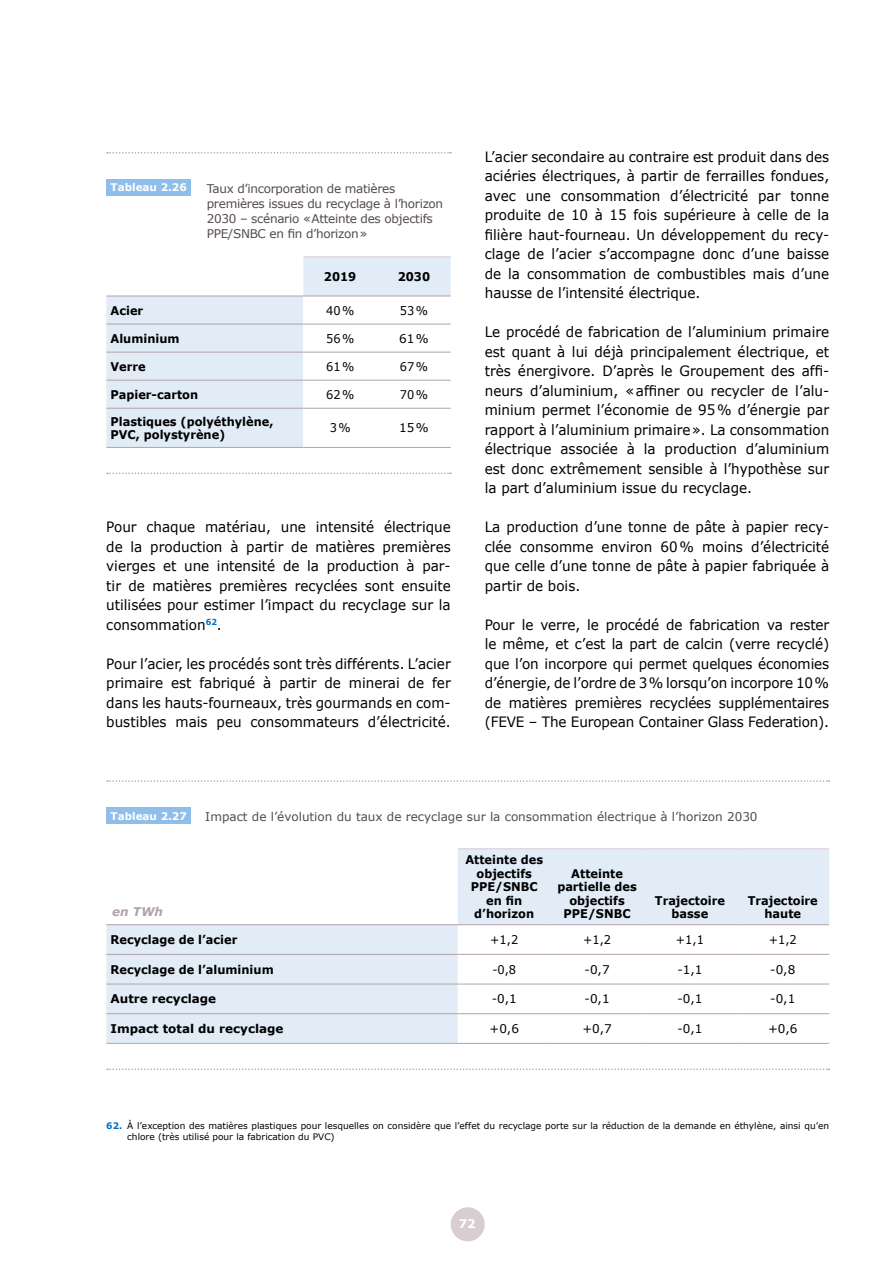
<style>
.page{position:relative;width:893px;height:1263px;background:#fff}
.page>*{position:absolute;margin:0;border:0;box-sizing:border-box;transform-origin:0 0}
.t1{font:14.25px/19.5px "Verdana";color:#000;text-align:justify;scale:.95 1}
.t2{font:700 12px/13.5px "Verdana";color:#000;text-align:center;scale:.95 1}
.t3{font:12px/15px "Verdana";letter-spacing:-.025em;color:#544a4e}
.t4{font:12px "Verdana";color:#544a4e}
.t5{font:12px "Verdana";color:#000}
.t6{font:12px "Verdana";color:#000;scale:.95 1}
.t7{font:700 12px "Verdana";color:#000}
.t8{font:italic 700 12px "Verdana";color:#b3a2ab}
.t9{font:700 12px "Verdana";color:#fff}
.t10{font:700 10.5px "Verdana";color:#fff}
.t11{font:9px/10.8px "Verdana";color:#000}
.s1{font-weight:700;color:#0070cd}
</style>
<div class="page">
<div style="left:451px;top:1207px;width:34px;height:34px;background:#d7cdd3;border-radius:50%"></div>
<svg style="left:107px;top:152px;width:344px;height:2px"></svg>
<svg style="left:107px;top:472px;width:344px;height:2px"></svg>
<div style="left:106px;top:179px;width:85px;height:17px;background:#8ebee9"></div>
<svg style="left:106px;top:257px;width:345px;height:190px;fill:#e1ecf7"></svg>
<svg style="left:303px;top:297px;width:148px;height:150px"></svg>
<hr style="left:106px;top:296px;width:197px;height:1px;background:#b3a2ab">
<hr style="left:106px;top:324px;width:197px;height:1px;background:#b3a2ab">
<hr style="left:106px;top:352px;width:197px;height:1px;background:#b3a2ab">
<hr style="left:106px;top:380px;width:197px;height:1px;background:#b3a2ab">
<hr style="left:106px;top:408px;width:197px;height:1px;background:#b3a2ab">
<hr style="left:106px;top:447px;width:197px;height:1px;background:#b3a2ab">
<hr style="left:303px;top:324px;width:74px;height:1px;background:#b3a2ab">
<hr style="left:377px;top:324px;width:74px;height:1px;background:#b3a2ab">
<hr style="left:303px;top:408px;width:74px;height:1px;background:#b3a2ab">
<hr style="left:377px;top:408px;width:74px;height:1px;background:#b3a2ab">
<hr style="left:303px;top:447px;width:74px;height:1px;background:#b3a2ab">
<hr style="left:377px;top:447px;width:74px;height:1px;background:#b3a2ab">
<hr style="left:303px;top:256px;width:74px;height:1px;background:#d7cdd3">
<hr style="left:377px;top:256px;width:74px;height:1px;background:#d7cdd3">
<hr style="left:303px;top:296px;width:74px;height:1px;background:#b3a2ab">
<hr style="left:377px;top:296px;width:74px;height:1px;background:#b3a2ab">
<hr style="left:303px;top:352px;width:74px;height:1px;background:#b3a2ab">
<hr style="left:377px;top:352px;width:74px;height:1px;background:#b3a2ab">
<hr style="left:303px;top:380px;width:74px;height:1px;background:#b3a2ab">
<hr style="left:377px;top:380px;width:74px;height:1px;background:#b3a2ab">
<svg style="left:107px;top:780px;width:722px;height:2px"></svg>
<svg style="left:107px;top:1068px;width:722px;height:2px"></svg>
<div style="left:106px;top:807px;width:85px;height:17px;background:#8ebee9"></div>
<svg style="left:106px;top:849px;width:723px;height:194px;fill:#e1ecf7"></svg>
<svg style="left:458px;top:925px;width:371px;height:118px"></svg>
<hr style="left:106px;top:924px;width:352px;height:1px;background:#b3a2ab">
<hr style="left:106px;top:954px;width:352px;height:1px;background:#b3a2ab">
<hr style="left:106px;top:984px;width:352px;height:1px;background:#b3a2ab">
<hr style="left:106px;top:1013px;width:352px;height:1px;background:#b3a2ab">
<hr style="left:106px;top:1043px;width:352px;height:1px;background:#b3a2ab">
<hr style="left:458px;top:954px;width:93px;height:1px;background:#b3a2ab">
<hr style="left:551px;top:954px;width:92px;height:1px;background:#b3a2ab">
<hr style="left:643px;top:954px;width:93px;height:1px;background:#b3a2ab">
<hr style="left:736px;top:954px;width:93px;height:1px;background:#b3a2ab">
<hr style="left:458px;top:984px;width:93px;height:1px;background:#b3a2ab">
<hr style="left:551px;top:984px;width:92px;height:1px;background:#b3a2ab">
<hr style="left:643px;top:984px;width:93px;height:1px;background:#b3a2ab">
<hr style="left:736px;top:984px;width:93px;height:1px;background:#b3a2ab">
<hr style="left:458px;top:1013px;width:93px;height:1px;background:#b3a2ab">
<hr style="left:551px;top:1013px;width:92px;height:1px;background:#b3a2ab">
<hr style="left:643px;top:1013px;width:93px;height:1px;background:#b3a2ab">
<hr style="left:736px;top:1013px;width:93px;height:1px;background:#b3a2ab">
<hr style="left:458px;top:1043px;width:93px;height:1px;background:#b3a2ab">
<hr style="left:551px;top:1043px;width:92px;height:1px;background:#b3a2ab">
<hr style="left:643px;top:1043px;width:93px;height:1px;background:#b3a2ab">
<hr style="left:736px;top:1043px;width:93px;height:1px;background:#b3a2ab">
<hr style="left:458px;top:848px;width:93px;height:1px;background:#d7cdd3">
<hr style="left:551px;top:848px;width:92px;height:1px;background:#d7cdd3">
<hr style="left:643px;top:848px;width:93px;height:1px;background:#d7cdd3">
<hr style="left:736px;top:848px;width:93px;height:1px;background:#d7cdd3">
<hr style="left:458px;top:924px;width:93px;height:1px;background:#b3a2ab">
<hr style="left:551px;top:924px;width:92px;height:1px;background:#b3a2ab">
<hr style="left:643px;top:924px;width:93px;height:1px;background:#b3a2ab">
<hr style="left:736px;top:924px;width:93px;height:1px;background:#b3a2ab">
<p class="t10" style="left:111px;top:180px;width:78px">Tableau 2.26</p>
<p class="t3" style="left:207px;top:181px;width:238px">Taux d’incorporation de matières premières issues du recyclage à l’horizon 2030 – scénario «Atteinte des objectifs PPE/SNBC en fin d’horizon»</p>
<p class="t2" style="left:324px;top:270px;width:36px">2019</p>
<p class="t2" style="left:398px;top:270px;width:36px">2030</p>
<p class="t2" style="left:111px;top:303px;width:36px">Acier</p>
<p class="t6" style="left:326px;top:302px;width:31px">40%</p>
<p class="t6" style="left:400px;top:302px;width:31px">53%</p>
<p class="t2" style="left:111px;top:331px;width:74px">Aluminium</p>
<p class="t6" style="left:326px;top:330px;width:31px">56%</p>
<p class="t5" style="left:399px;top:330px;width:31px">61%</p>
<p class="t2" style="left:111px;top:359px;width:39px">Verre</p>
<p class="t6" style="left:326px;top:358px;width:31px">61%</p>
<p class="t6" style="left:400px;top:358px;width:31px">67%</p>
<p class="t2" style="left:111px;top:387px;width:94px">Papier-carton</p>
<p class="t6" style="left:326px;top:386px;width:31px">62%</p>
<p class="t6" style="left:400px;top:386px;width:31px">70%</p>
<p class="t2" style="left:111px;top:414px;width:173px;text-align:left">Plastiques (polyéthylène,<br>PVC, polystyrène)</p>
<p class="t6" style="left:330px;top:420px;width:24px">3%</p>
<p class="t5" style="left:399px;top:420px;width:31px">15%</p>
<p class="t1" style="left:106px;top:517px;width:364px">Pour chaque matériau, une intensité électrique de la production à partir de matières premières vierges et une intensité de la production à par&shy;tir de matières premières recyclées sont ensuite utilisées pour estimer l’impact du recyclage sur la consommation<sup>62</sup>.</p>
<p class="t1" style="left:106px;top:653px;width:364px">Pour l’acier, les procédés sont très différents. L’acier primaire est fabriqué à partir de minerai de fer dans les hauts-fourneaux, très gourmands en com&shy;bustibles mais peu consommateurs d’électricité.</p>
<p class="t1" style="left:485px;top:146px;width:364px">L’acier secondaire au contraire est produit dans des aciéries électriques, à partir de ferrailles fondues, avec une consommation d’électricité par tonne produite de 10 à 15 fois supérieure à celle de la filière haut-fourneau. Un développement du recy&shy;clage de l’acier s’accompagne donc d’une baisse de la consommation de combustibles mais d’une hausse de l’intensité électrique.</p>
<p class="t1" style="left:485px;top:322px;width:364px">Le procédé de fabrication de l’aluminium primaire est quant à lui déjà principalement électrique, et très énergivore. D’après le Groupement des affi&shy;neurs d’aluminium, «affiner ou recycler de l’alu&shy;minium permet l’économie de 95% d’énergie par rapport à l’aluminium primaire». La consommation électrique associée à la production d’aluminium est donc extrêmement sensible à l’hypothèse sur la part d’aluminium issue du recyclage.</p>
<p class="t1" style="left:485px;top:517px;width:364px">La production d’une tonne de pâte à papier recy&shy;clée consomme environ 60% moins d’électricité que celle d’une tonne de pâte à papier fabriquée à partir de bois.</p>
<p class="t1" style="left:485px;top:614px;width:364px">Pour le verre, le procédé de fabrication va rester le même, et c’est la part de calcin (verre recyclé) que l’on incorpore qui permet quelques économies d’énergie, de l’ordre de 3% lorsqu’on incorpore 10% de matières premières recyclées supplémentaires (FEVE – The European Container Glass Federation).</p>
<p class="t10" style="left:111px;top:808px;width:78px">Tableau 2.27</p>
<p class="t4" style="left:205px;top:808px;width:554px">Impact de l’évolution du taux de recyclage sur la consommation électrique à l’horizon 2030</p>
<p class="t8" style="left:112px;top:903px;width:52px">en TWh</p>
<p class="t2" style="left:465px;top:853px;width:83px">Atteinte des objectifs<br>PPE/SNBC en fin d’horizon</p>
<p class="t2" style="left:557px;top:866px;width:85px">Atteinte partielle des objectifs<br>PPE/SNBC</p>
<p class="t2" style="left:655px;top:893px;width:75px">Trajectoire basse</p>
<p class="t2" style="left:748px;top:893px;width:75px">Trajectoire haute</p>
<p class="t2" style="left:111px;top:933px;width:135px">Recyclage de l’acier</p>
<p class="t6" style="left:490px;top:931px;width:31px">+1,2</p>
<p class="t6" style="left:583px;top:931px;width:31px">+1,2</p>
<p class="t6" style="left:676px;top:931px;width:31px">+1,1</p>
<p class="t6" style="left:769px;top:931px;width:31px">+1,2</p>
<p class="t2" style="left:111px;top:962px;width:173px">Recyclage de l’aluminium</p>
<p class="t6" style="left:492px;top:961px;width:27px">-0,8</p>
<p class="t5" style="left:585px;top:961px;width:27px">-0,7</p>
<p class="t5" style="left:677px;top:961px;width:27px">-1,1</p>
<p class="t5" style="left:770px;top:961px;width:27px">-0,8</p>
<p class="t7" style="left:111px;top:990px;width:107px">Autre recyclage</p>
<p class="t5" style="left:492px;top:991px;width:27px">-0,1</p>
<p class="t5" style="left:584px;top:991px;width:27px">-0,1</p>
<p class="t5" style="left:677px;top:991px;width:27px">-0,1</p>
<p class="t5" style="left:770px;top:991px;width:27px">-0,1</p>
<p class="t7" style="left:111px;top:1020px;width:175px">Impact total du recyclage</p>
<p class="t5" style="left:489px;top:1020px;width:31px">+0,6</p>
<p class="t5" style="left:582px;top:1020px;width:31px">+0,7</p>
<p class="t5" style="left:677px;top:1020px;width:27px">-0,1</p>
<p class="t5" style="left:768px;top:1020px;width:31px">+0,6</p>
<p class="t11" style="left:127px;top:1120px;width:703px;text-indent:-21px"><span class="s1">62.</span> À l’exception des matières plastiques pour lesquelles on considère que l’effet du recyclage porte sur la réduction de la demande en éthylène, ainsi qu’en chlore (très utilisé pour la fabrication du PVC)</p>
<p class="t9" style="left:459px;top:1215px;width:19px">72</p>
</div>
